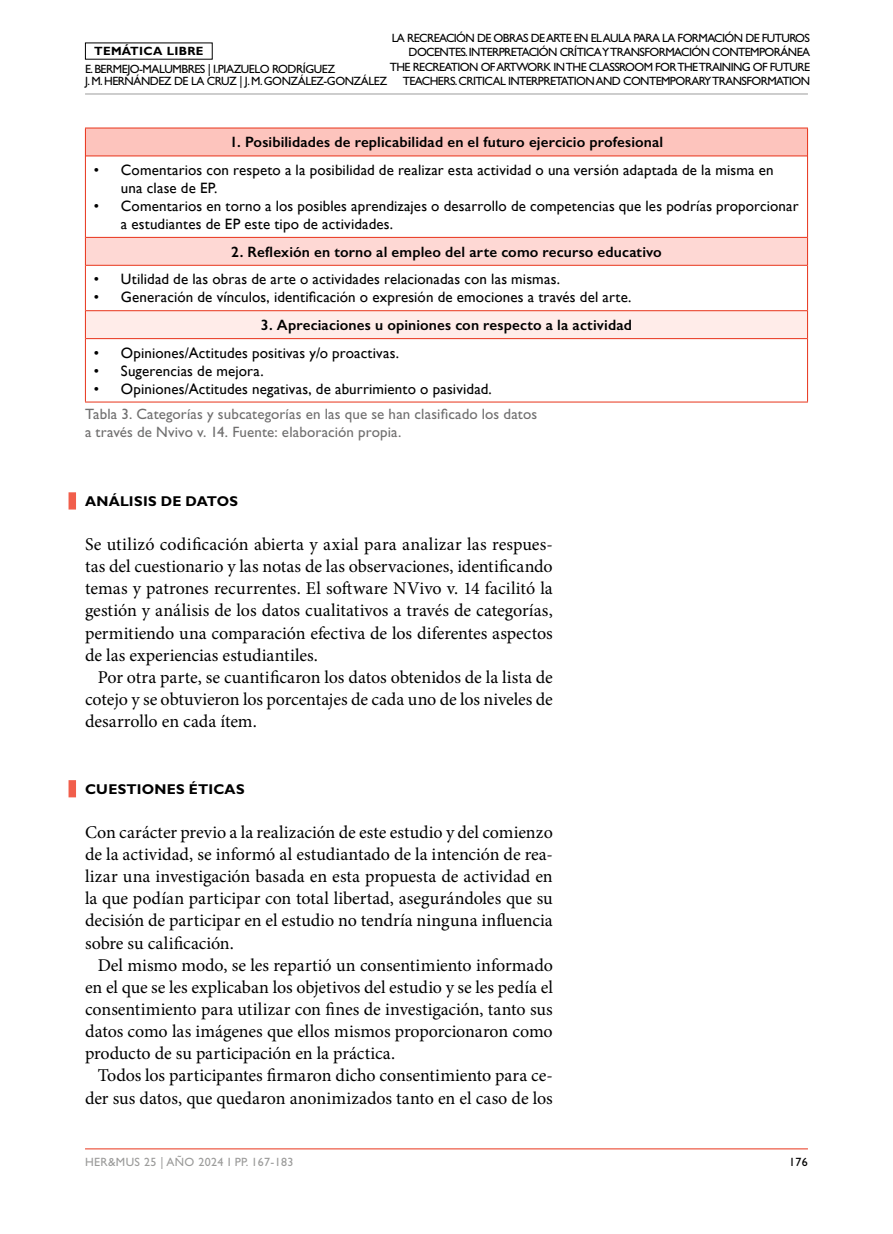
<style>
.page{position:relative;width:893px;height:1234px;background:#fff}
.page>*{position:absolute;margin:0;border:0;box-sizing:border-box;transform-origin:0 0}
.t1{font:18px/22px "Minion Pro";letter-spacing:-.01em;color:#000;text-align:justify}
.t2{font:15px/18px "Gill Sans";letter-spacing:.01em;color:#000}
.t3{font:600 15px "Gill Sans";letter-spacing:.01em;color:#000}
.t4{font:15px/18px "Gill Sans Std";letter-spacing:.01em;color:#706f6f}
.t5{font:700 14.25px "Gill Sans Std";letter-spacing:.015em;color:#000}
.t6{font:12px/14.4px "Gill Sans Std";letter-spacing:-.05em;color:#000}
.t7{font:12px "Gill Sans Std";letter-spacing:.03em;color:#9b9b9a}
.t8{font:700 12px "Gill Sans Std";letter-spacing:.03em;color:#000}
</style>
<div class="page">
<hr style="left:85px;top:1148px;width:723px;height:1px;background:#e8331a">
<hr style="left:85px;top:94px;width:723px;height:1px;background:#9d9d9c">
<div style="left:69px;top:496px;width:7px;height:9px;background:#f15e4b"></div>
<div style="left:69px;top:783px;width:7px;height:10px;background:#f15e4b"></div>
<div style="left:85px;top:128px;width:722px;height:28px;background:#fdc4bd"></div>
<div style="left:85px;top:237px;width:722px;height:28px;background:#fed8d4"></div>
<div style="left:85px;top:310px;width:722px;height:28px;background:#ffece9"></div>
<hr style="left:85px;top:128px;width:723px;height:1px;background:#e8331a">
<svg style="left:85px;top:128px;width:1px;height:28px"></svg>
<svg style="left:807px;top:128px;width:1px;height:28px"></svg>
<hr style="left:85px;top:156px;width:1px;height:81px;background:#e8331a">
<hr style="left:807px;top:156px;width:1px;height:81px;background:#e8331a">
<svg style="left:85px;top:237px;width:1px;height:28px"></svg>
<svg style="left:807px;top:237px;width:1px;height:28px"></svg>
<hr style="left:85px;top:265px;width:1px;height:45px;background:#e8331a">
<hr style="left:807px;top:265px;width:1px;height:45px;background:#e8331a">
<svg style="left:85px;top:310px;width:1px;height:28px"></svg>
<svg style="left:807px;top:310px;width:1px;height:28px"></svg>
<hr style="left:85px;top:338px;width:1px;height:63px;background:#e8331a">
<hr style="left:807px;top:338px;width:1px;height:63px;background:#e8331a">
<hr style="left:85px;top:401px;width:723px;height:1px;background:#e8331a">
<hr style="left:86px;top:156px;width:721px;height:1px;background:#e8331a">
<hr style="left:86px;top:237px;width:721px;height:1px;background:#e8331a">
<hr style="left:86px;top:265px;width:721px;height:1px;background:#e8331a">
<hr style="left:86px;top:310px;width:721px;height:1px;background:#e8331a">
<hr style="left:86px;top:338px;width:721px;height:1px;background:#e8331a">
<p class="t6" style="left:390px;top:31px;width:422px;text-align:right">LA RECREACIÓN DE OBRAS DE ARTE EN EL AULA PARA LA FORMACIÓN DE FUTUROS DOCENTES. INTERPRETACIÓN CRÍTICA Y TRANSFORMACIÓN CONTEMPORÁNEA THE RECREATION OF ARTWORK IN THE CLASSROOM FOR THE TRAINING OF FUTURE TEACHERS. CRITICAL INTERPRETATION AND CONTEMPORARY TRANSFORMATION</p>
<p class="t8" style="left:94px;top:44px;width:111px">TEMÁTICA LIBRE</p>
<p class="t6" style="left:85px;top:63px;width:304px;line-height:12px">E. BERMEJO-MALUMBRES | I.PIAZUELO RODRÍGUEZ<br>J. M. HERNÁNDEZ DE LA CRUZ | J. M. GONZÁLEZ-GONZÁLEZ</p>
<p class="t3" style="left:230px;top:133px;width:435px">1. Posibilidades de replicabilidad en el futuro ejercicio profesional</p>
<p class="t2" style="left:121px;top:160px;width:654px;text-indent:-27px">• Comentarios con respeto a la posibilidad de realizar esta actividad o una versión adaptada de la misma en una clase de EP.</p>
<p class="t2" style="left:121px;top:196px;width:679px;text-indent:-27px">• Comentarios en torno a los posibles aprendizajes o desarrollo de competencias que les podrías proporcionar a estudiantes de EP este tipo de actividades.</p>
<p class="t3" style="left:231px;top:242px;width:432px">2. Reflexión en torno al empleo del arte como recurso educativo</p>
<p class="t2" style="left:94px;top:270px;width:468px">• Utilidad de las obras de arte o actividades relacionadas con las mismas.</p>
<p class="t2" style="left:94px;top:288px;width:539px">• Generación de vínculos, identificación o expresión de emociones a través del arte.</p>
<p class="t3" style="left:261px;top:316px;width:373px">3. Apreciaciones u opiniones con respecto a la actividad</p>
<p class="t2" style="left:94px;top:343px;width:307px">• Opiniones/Actitudes positivas y/o proactivas.</p>
<p class="t2" style="left:94px;top:361px;width:171px">• Sugerencias de mejora.</p>
<p class="t2" style="left:94px;top:379px;width:399px">• Opiniones/Actitudes negativas, de aburrimiento o pasividad.</p>
<p class="t4" style="left:85px;top:404px;width:454px">Tabla 3. Categorías y subcategorías en las que se han clasificado los datos a través de Nvivo v. 14. Fuente: elaboración propia.</p>
<p class="t5" style="left:85px;top:492px;width:154px">ANÁLI SI S DE DATOS</p>
<p class="t1" style="left:85px;top:533px;width:469px">Se utilizó codificación abierta y axial para analizar las respues&shy;tas del cuestionario y las notas de las observaciones, identificando temas y patrones recurrentes. El software NVivo v. 14 facilitó la gestión y análisis de los datos cualitativos a través de categorías, permitiendo una comparación efectiva de los diferentes aspectos de las experiencias estudiantiles.</p>
<p class="t1" style="left:85px;top:666px;width:469px;text-indent:13px">Por otra parte, se cuantificaron los datos obtenidos de la lista de cotejo y se obtuvieron los porcentajes de cada uno de los niveles de desarrollo en cada ítem.</p>
<p class="t5" style="left:85px;top:780px;width:134px">CUESTIONES ÉTICA</p>
<p class="t5" style="left:236px;top:780px;width:10px">S</p>
<p class="t1" style="left:85px;top:821px;width:469px">Con carácter previo a la realización de este estudio y del comienzo de la actividad, se informó al estudiantado de la intención de rea&shy;lizar una investigación basada en esta propuesta de actividad en la que podían participar con total libertad, asegurándoles que su decisión de participar en el estudio no tendría ninguna influencia sobre su calificación.</p>
<p class="t1" style="left:85px;top:953px;width:469px;text-indent:13px">Del mismo modo, se les repartió un consentimiento informado en el que se les explicaban los objetivos del estudio y se les pedía el consentimiento para utilizar con fines de investigación, tanto sus datos como las imágenes que ellos mismos proporcionaron como producto de su participación en la práctica.</p>
<p class="t1" style="left:85px;top:1064px;width:469px;text-align:right">Todos los participantes firmaron dicho consentimiento para ce&shy;der sus datos, que quedaron anonimizados tanto en el caso de los</p>
<p class="t7" style="left:85px;top:1154px;width:210px">HER&amp;MUS 25 | AÑO 2024 I PP. 167-183</p>
<p class="t6" style="left:789px;top:1154px;width:20px">176</p>
</div>
